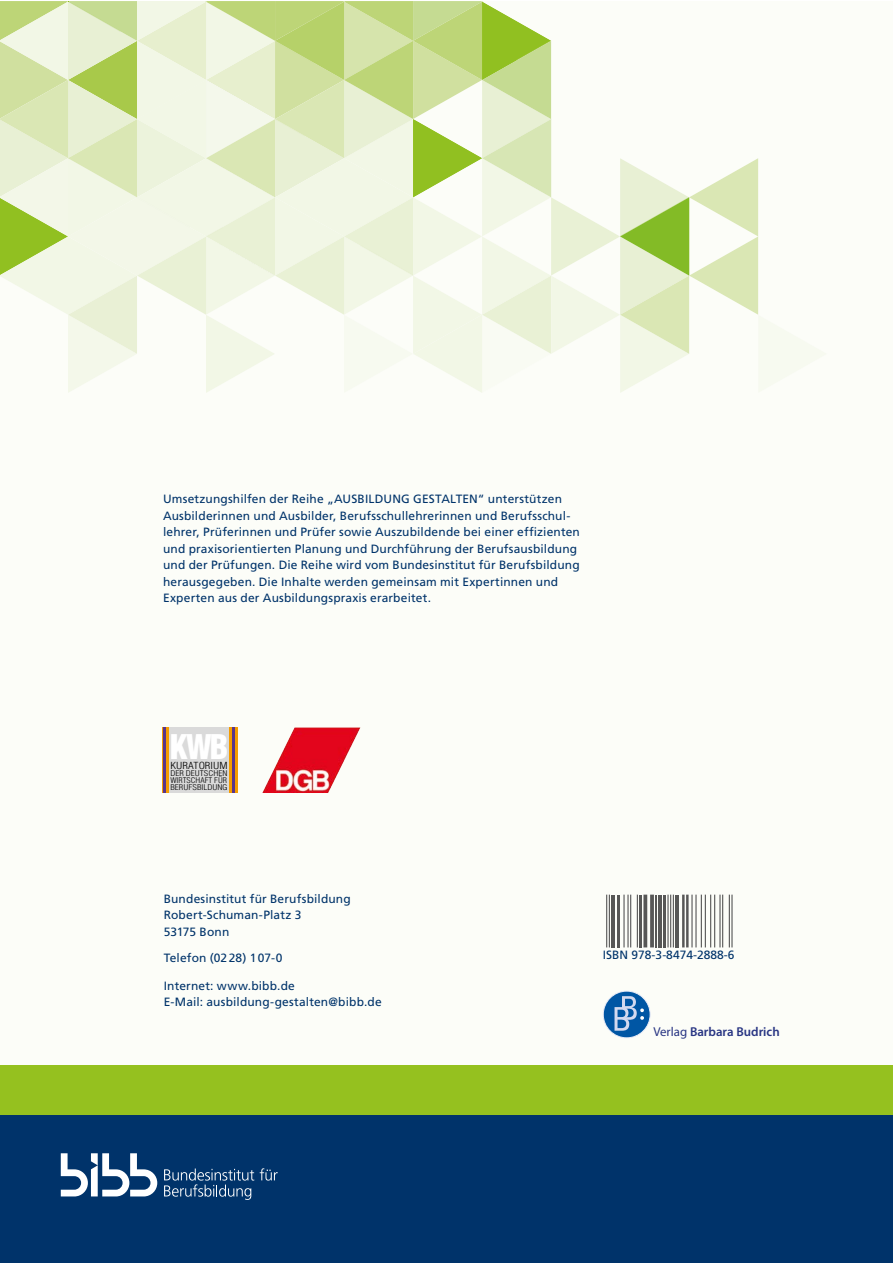
<style>
.page{position:relative;width:893px;height:1263px;background:#fff}
.page>*{position:absolute;margin:0;border:0;box-sizing:border-box;transform-origin:0 0}
.t1{font:900 condensed 33.15px "Helvetica";color:#fff}
.t2{font:600 12.9px "Myriad Pro";color:#283583}
.id657{font:12px/16.5px "Frutiger LT Std";letter-spacing:.01em;color:#00336a}
.id480{font:12px "Frutiger LT Std";letter-spacing:.01em;color:#00336a}
.t3{font:300 condensed 9.45px "Helvetica";color:#000;scale:1.19 1}
.t4{font:300 condensed 7.65px/6.9px "Helvetica";color:#000;text-align:justify;scale:1.17 1}
.s1{font-weight:400}
</style>
<div class="page">
<svg style="left:0;top:1px;width:826px;height:392px"></svg>
<hr style="left:609px;top:895px;width:1px;height:52px;background:#575756">
<hr style="left:606px;top:895px;width:1px;height:52px;background:#575756">
<hr style="left:611px;top:895px;width:4px;height:52px;background:#575756">
<hr style="left:617px;top:895px;width:2px;height:52px;background:#575756">
<hr style="left:637px;top:895px;width:1px;height:52px;background:#575756">
<hr style="left:630px;top:895px;width:1px;height:52px;background:#575756">
<hr style="left:627px;top:895px;width:2px;height:52px;background:#575756">
<hr style="left:623px;top:895px;width:2px;height:52px;background:#575756">
<hr style="left:639px;top:895px;width:3px;height:52px;background:#575756">
<svg style="left:650px;top:895px;width:4px;height:52px"></svg>
<svg style="left:643px;top:895px;width:4px;height:52px"></svg>
<hr style="left:655px;top:895px;width:2px;height:52px;background:#575756">
<hr style="left:658px;top:895px;width:4px;height:52px;background:#575756">
<hr style="left:663px;top:895px;width:3px;height:52px;background:#575756">
<hr style="left:673px;top:895px;width:1px;height:52px;background:#575756">
<hr style="left:670px;top:895px;width:1px;height:52px;background:#575756">
<hr style="left:667px;top:895px;width:2px;height:52px;background:#575756">
<hr style="left:675px;top:895px;width:4px;height:52px;background:#575756">
<hr style="left:686px;top:895px;width:3px;height:52px;background:#575756">
<hr style="left:682px;top:895px;width:3px;height:52px;background:#575756">
<hr style="left:731px;top:895px;width:2px;height:52px;background:#575756">
<hr style="left:729px;top:895px;width:1px;height:52px;background:#575756">
<hr style="left:722px;top:895px;width:1px;height:52px;background:#575756">
<hr style="left:719px;top:895px;width:2px;height:52px;background:#575756">
<hr style="left:714px;top:895px;width:1px;height:52px;background:#575756">
<hr style="left:710px;top:895px;width:1px;height:52px;background:#575756">
<hr style="left:705px;top:895px;width:1px;height:52px;background:#575756">
<hr style="left:701px;top:895px;width:1px;height:52px;background:#575756">
<hr style="left:695px;top:895px;width:2px;height:52px;background:#575756">
<hr style="left:691px;top:895px;width:2px;height:52px;background:#575756">
<div style="left:0;top:1065px;width:893px;height:50px;background:#95c11f"></div>
<div style="left:0;top:1115px;width:893px;height:148px;background:#00336a"></div>
<svg style="left:260px;top:1168px;width:18px;height:12px"></svg>
<svg style="left:164px;top:1168px;width:90px;height:32px"></svg>
<svg style="left:61px;top:1153px;width:96px;height:43px"></svg>
<div style="left:603px;top:991px;width:47px;height:47px;background:#0056a4;border-radius:50%"></div>
<div style="left:603px;top:991px;width:47px;height:47px;border:1px solid #e9ecf8;border-radius:50%"></div>
<svg style="left:614px;top:996px;width:30px;height:35px"></svg>
<div style="left:147px;top:727px;width:234px;height:66px;background:#fcfdf8"></div>
<div style="left:162px;top:728px;width:75px;height:65px;background:#dadada"></div>
<hr style="left:235px;top:728px;width:2px;height:65px;background:#f59c00">
<hr style="left:229px;top:728px;width:3px;height:65px;background:#f59c00">
<hr style="left:162px;top:728px;width:1px;height:65px;background:#f59c00">
<hr style="left:166px;top:728px;width:3px;height:65px;background:#f59c00">
<hr style="left:163px;top:728px;width:3px;height:65px;background:#59358c">
<hr style="left:232px;top:728px;width:3px;height:65px;background:#59358c">
<img style="left:262px;top:727px;width:97px;height:66px">
<p class="id657" style="left:163px;top:491px;width:418px">Umsetzungshilfen der Reihe „AUSBILDUNG GESTALTEN“ unterstützen Ausbilderinnen und Ausbilder, Berufsschullehrerinnen und Berufsschul&shy;lehrer, Prüferinnen und Prüfer sowie Auszubildende bei einer effizienten und praxisorientierten Planung und Durchführung der Berufsausbildung und der Prüfungen. Die Reihe wird vom Bundesinstitut für Berufsbildung herausgegeben. Die Inhalte werden gemeinsam mit Expertinnen und Experten aus der Ausbildungspraxis erarbeitet.</p>
<p class="id657" style="left:163px;top:493px;width:418px">Umsetzungshilfen der Reihe „AUSBILDUNG GESTALTEN“ unterstützen Ausbilderinnen und Ausbilder, Berufsschullehrerinnen und Berufsschul&shy;lehrer, Prüferinnen und Prüfer sowie Auszubildende bei einer effizienten und praxisorientierten Planung und Durchführung der Berufsausbildung und der Prüfungen. Die Reihe wird vom Bundesinstitut für Berufsbildung herausgegeben. Die Inhalte werden gemeinsam mit Expertinnen und Experten aus der Ausbildungspraxis erarbeitet.</p>
<h1 class="t1" style="left:170px;top:728px;width:60px">KWB</h1>
<p class="t3" style="left:170px;top:760px;width:50px">KURATORIUM</p>
<p class="t4" style="left:170px;top:770px;width:50px">DER DEUTSCHEN WIRTSCHAFT FÜR BERUFSBILDUNG</p>
<p class="id480" style="left:164px;top:891px;width:189px">Bundesinstitut für Berufsbildung</p>
<p class="id480" style="left:164px;top:908px;width:139px">Robert-Schuman-Platz 3</p>
<p class="id480" style="left:164px;top:924px;width:67px">53175 Bonn</p>
<p class="id480" style="left:164px;top:951px;width:120px">Telefon (02 28) 1 07-0</p>
<p class="id480" style="left:164px;top:978px;width:133px">Internet: www.bibb.de</p>
<p class="id480" style="left:164px;top:995px;width:220px">E-Mail: ausbildung-gestalten@bibb.de</p>
<p class="id657" style="left:163px;top:894px;width:189px">Bundesinstitut für Berufsbildung<br>Robert-Schuman-Platz 3<br>53175 Bonn</p>
<p class="id657" style="left:163px;top:954px;width:120px">Telefon (02 28) 1 07-0</p>
<p class="id657" style="left:163px;top:980px;width:220px">Internet: www.bibb.de<br>E-Mail: ausbildung-gestalten@bibb.de</p>
<p class="id657" style="left:603px;top:947px;width:133px">ISBN 978-3-8474-2888-6</p>
<p class="t2" style="left:653px;top:1023px;width:128px"><span class="s1">Verlag</span> Barbara Budrich</p>
</div>
